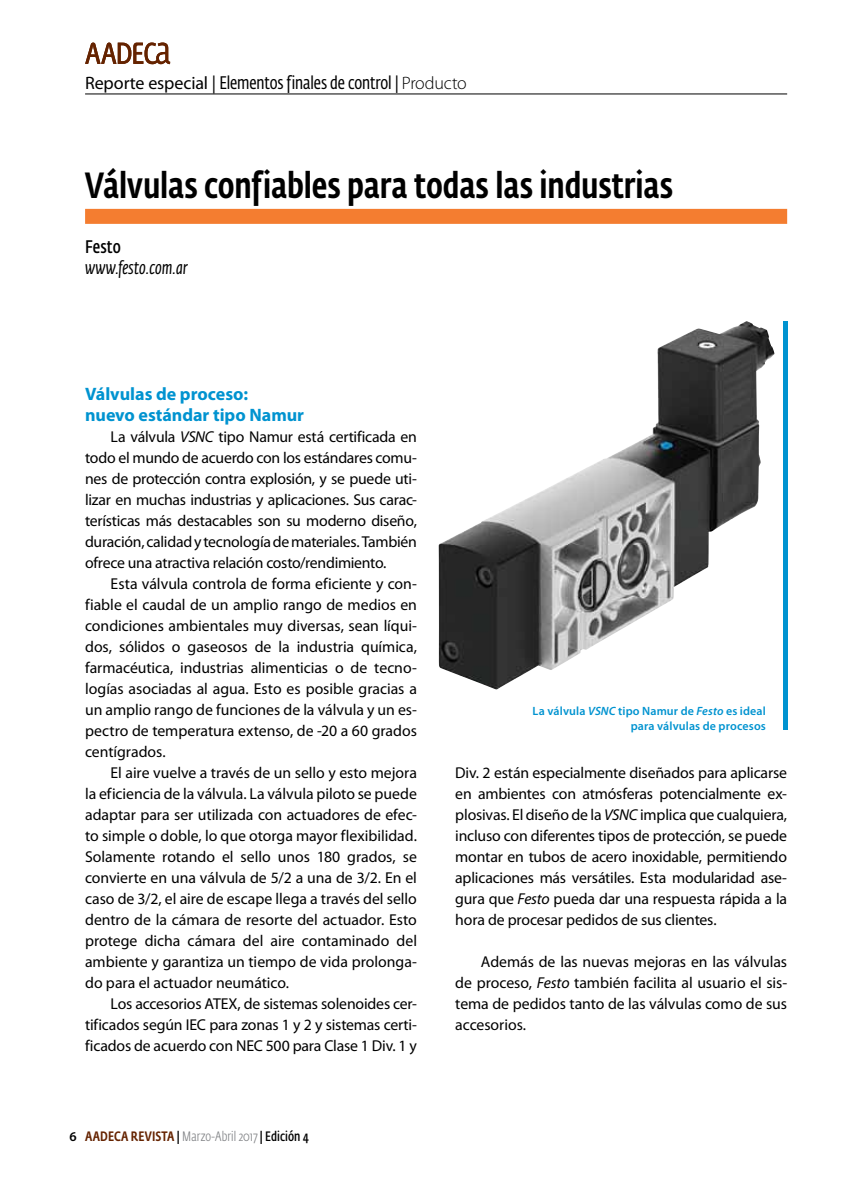
<style>
.page{position:relative;width:851px;height:1191px;background:#fff}
.page>*{position:absolute;margin:0;border:0;box-sizing:border-box;transform-origin:0 0}
.t1{font:500 36px "Fedra Sans Cond Std";letter-spacing:-.005em;color:#000}
.t2{font:18px "Fedra Sans Cond Std";letter-spacing:-.005em;color:#000}
.t3{font:700 18px/21px "Myriad Pro";color:#0093d0}
.t4{font:italic 18px "Fedra Sans Cond Std";letter-spacing:.005em;color:#000}
.t5{font:600 18px "Fedra Sans Cond Std";letter-spacing:.01em;color:#000}
.t6{font:15.75px/21px "Myriad Pro";letter-spacing:-.01em;color:#000;text-align:justify}
.t7{font:300 13.5px "Fedra Sans Cond Std";letter-spacing:.005em;color:#808285}
.t8{font:600 12px/14.4px "Myriad Pro";letter-spacing:.01em;color:#0093d0;text-align:right}
.s1{font-family:"Myriad Pro"}
.s2{font-family:"Myriad Pro";font-weight:300}
.s3{font-style:italic}
.s4{font-family:"Myriad Pro";font-weight:600;color:#000}
.s5{font-weight:500;color:#652300}
.s6{font-weight:500;color:#000}
.s7{font-weight:600;color:#000}
</style>
<div class="page">
<svg style="left:85px;top:43px;width:85px;height:21px"></svg>
<hr style="left:85px;top:94px;width:702px;height:1px;background:#000">
<div style="left:85px;top:209px;width:702px;height:15px;background:#f47d30"></div>
<img style="left:438px;top:321px;width:335px;height:368px">
<div style="left:782px;top:321px;width:5px;height:408px;background:#0093d0"></div>
<p class="t2" style="left:85px;top:72px;width:383px"><span class="s1">Reporte especial |</span> Elementos finales de control | <span class="s2">Producto</span></p>
<h1 class="t1" style="left:85px;top:164px;width:589px">Válvulas confiables para todas las industrias</h1>
<p class="t5" style="left:85px;top:235px;width:37px">Festo</p>
<p class="t4" style="left:85px;top:256px;width:104px">www.festo.com.ar</p>
<p class="t3" style="left:85px;top:383px;width:220px">Válvulas de proceso:<br>nuevo estándar tipo Namur</p>
<p class="t6" style="left:85px;top:426px;width:333px;text-indent:26px">La válvula <span class="s3">VSNC</span> tipo Namur está certificada en todo el mundo de acuerdo con los estándares comu&shy;nes de protección contra explosión, y se puede uti&shy;lizar en muchas industrias y aplicaciones. Sus carac&shy;terísticas más destacables son su moderno diseño, duración, calidad y tecnología de materiales. También ofrece una atractiva relación costo/rendimiento.</p>
<p class="t6" style="left:85px;top:573px;width:333px;text-indent:25px">Esta válvula controla de forma eficiente y con&shy;fiable el caudal de un amplio rango de medios en condiciones ambientales muy diversas, sean líqui&shy;dos, sólidos o gaseosos de la industria química, farmacéutica, industrias alimenticias o de tecno&shy;logías asociadas al agua. Esto es posible gracias a un amplio rango de funciones de la válvula y un es&shy;pectro de temperatura extenso, de -20 a 60 grados centígrados.</p>
<p class="t6" style="left:85px;top:762px;width:333px;text-indent:26px">El aire vuelve a través de un sello y esto mejora la eficiencia de la válvula. La válvula piloto se puede adaptar para ser utilizada con actuadores de efec&shy;to simple o doble, lo que otorga mayor flexibilidad.<br>Solamente rotando el sello unos 180 grados, se convierte en una válvula de 5/2 a una de 3/2. En el caso de 3/2, el aire de escape llega a través del sello dentro de la cámara de resorte del actuador. Esto protege dicha cámara del aire contaminado del ambiente y garantiza un tiempo de vida prolonga&shy;do para el actuador neumático.</p>
<p class="t6" style="left:85px;top:993px;width:333px;text-indent:25px">Los accesorios ATEX, de sistemas solenoides cer&shy;tificados según IEC para zonas 1 y 2 y sistemas certi&shy;ficados de acuerdo con NEC 500 para Clase 1 Div. 1 y</p>
<p class="t7" style="left:69px;top:1128px;width:241px"><span class="s4">6</span> <span class="s5">AADECA REVISTA</span> <span class="s6">|</span> Marzo-Abril 2017 <span class="s6">|</span> <span class="s7">Edición 4</span></p>
<p class="t8" style="left:532px;top:704px;width:235px">La válvula <span class="s3">VSNC</span> tipo Namur de <span class="s3">Festo</span> es ideal para válvulas de procesos</p>
<p class="t6" style="left:455px;top:762px;width:333px">Div. 2 están especialmente diseñados para aplicarse en ambientes con atmósferas potencialmente ex&shy;plosivas. El diseño de la <span class="s3">VSNC</span> implica que cualquiera, incluso con diferentes tipos de protección, se puede montar en tubos de acero inoxidable, permitiendo aplicaciones más versátiles. Esta modularidad ase&shy;gura que <span class="s3">Festo</span> pueda dar una respuesta rápida a la hora de procesar pedidos de sus clientes.</p>
<p class="t6" style="left:455px;top:951px;width:333px;text-indent:26px">Además de las nuevas mejoras en las válvulas de proceso, <span class="s3">Festo</span> también facilita al usuario el sis&shy;tema de pedidos tanto de las válvulas como de sus accesorios.</p>
</div>
